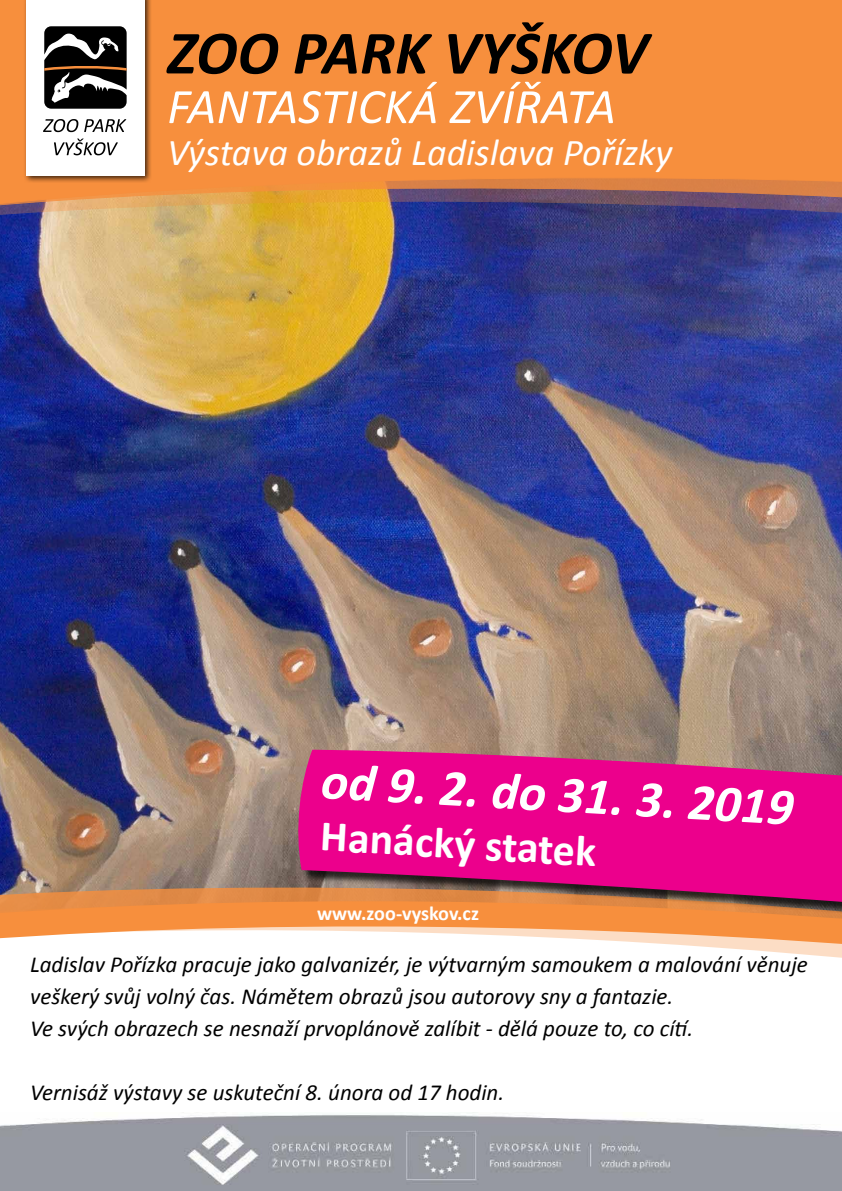
<style>
.page{position:relative;width:842px;height:1191px;background:#fff}
.page>*{position:absolute;margin:0;border:0;box-sizing:border-box;transform-origin:0 0}
.t1{font:italic 700 62px "Calibri";letter-spacing:-.005em;color:#000}
.t2{font:italic 700 52px "Calibri";color:#fff}
.t3{font:italic 50px "Calibri";color:#fff}
.t4{font:700 44px "Calibri";color:#fff}
.t5{font:italic 38px "Calibri";color:#fff}
.t6{font:italic 23px/32px "Calibri";color:#000}
.t7{font:700 20.2px "Calibri";color:#fff}
</style>
<div class="page">
<img style="left:0;top:232px;width:842px;height:638px">
<svg style="left:0;top:0;width:842px;height:232px;background:#df8846"></svg>
<svg style="left:0;top:870px;width:294px;height:16px;background:#917d72"></svg>
<svg style="left:0;top:886px;width:294px;height:14px;background:#cd8853"></svg>
<svg style="left:0;top:902px;width:294px;height:37px"></svg>
<div style="left:300px;top:751px;width:542px;height:208px;background:#000;opacity:.75"></div>
<svg style="left:294px;top:749px;width:548px;height:198px;background:#df387f"></svg>
<div style="left:23px;top:0;width:129px;height:183px;background:#000;opacity:.75"></div>
<div style="left:26px;top:0;width:119px;height:176px;background:#fff"></div>
<svg style="left:44px;top:26px;width:83px;height:83px"></svg>
<svg style="left:43px;top:119px;width:35px;height:13px"></svg>
<svg style="left:84px;top:119px;width:42px;height:13px"></svg>
<svg style="left:54px;top:139px;width:64px;height:16px"></svg>
<img style="left:0;top:1112px;width:842px;height:79px">
<h1 class="t1" style="left:167px;top:14px;width:482px">ZOO PARK VYŠKOV</h1>
<h3 class="t3" style="left:167px;top:75px;width:450px">FANTASTICKÁ ZVÍŘATA</h3>
<h3 class="t5" style="left:167px;top:128px;width:507px">Výstava obrazů Ladislava Pořízky</h3>
<h2 class="t2" style="left:323px;top:749px;width:475px;rotate:3deg">od 9. 2. do 31. 3. 2019</h2>
<h3 class="t4" style="left:322px;top:809px;width:278px;rotate:3deg">Hanácký statek</h3>
<p class="t7" style="left:317px;top:900px;width:163px">www.zoo-vyskov.cz</p>
<p class="t6" style="left:30px;top:947px;width:779px">Ladislav Pořízka pracuje jako galvanizér, je výtvarným samoukem a malování věnuje veškerý svůj volný čas. Námětem obrazů jsou autorovy sny a fantazie.<br>Ve svých obrazech se nesnaží prvoplánově zalíbit - dělá pouze to, co cítí.</p>
<p class="t6" style="left:30px;top:1075px;width:476px">Vernisáž výstavy se uskuteční 8. února od 17 hodin.</p>
</div>
